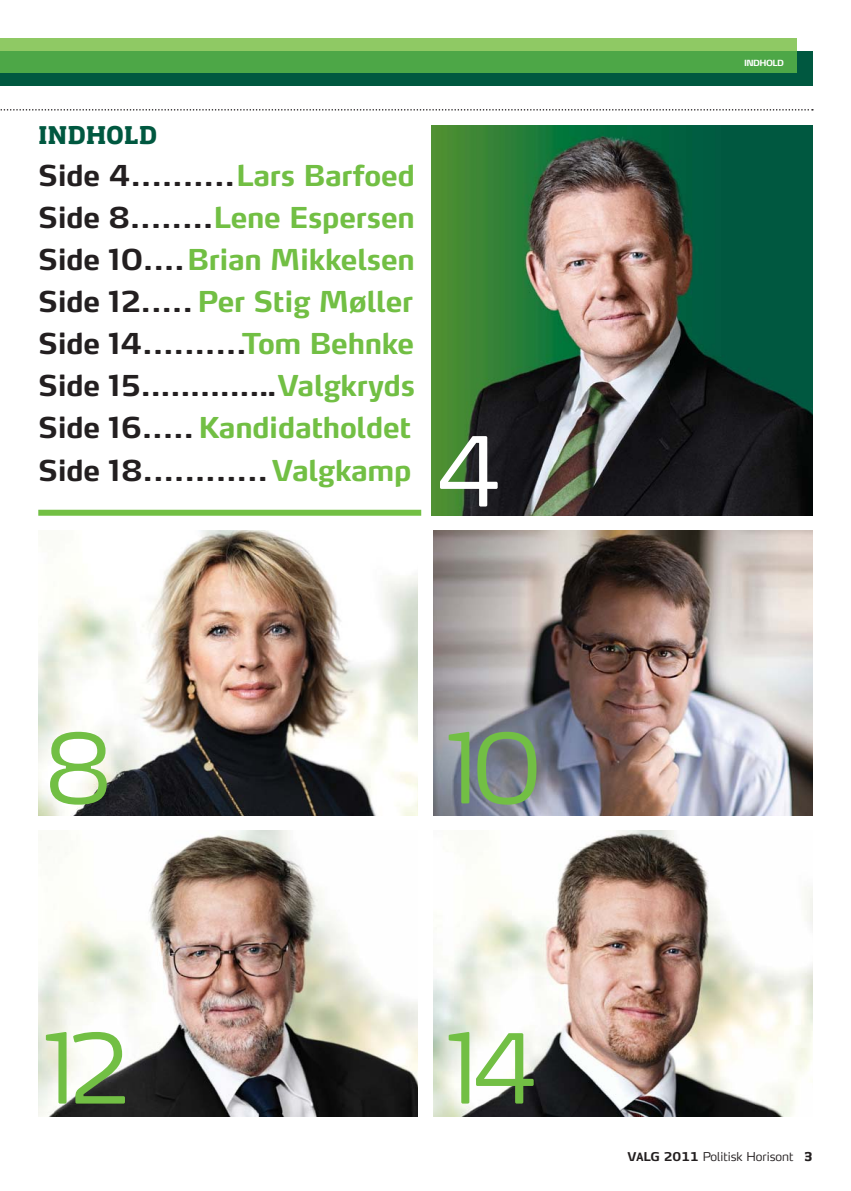
<style>
.page{position:relative;width:851px;height:1191px;background:#fff}
.page>*{position:absolute;margin:0;border:0;box-sizing:border-box;transform-origin:0 0}
.t1{font:300 95.25px "Max LF";color:#72bf44}
.t2{font:300 95.25px "Max LF";color:#fff}
.t3{font:700 28.5px/42px "Max LF";letter-spacing:-.01em;color:#231f20}
.t4{font:700 24px "Soho Std";letter-spacing:.01em;color:#005840}
.t5{font:300 12px "Max TF";color:#231f20}
.t6{font:700 8.4px "Max LF";letter-spacing:-.065em;color:#fff}
.s1{color:#72bf44}
.s2{font-weight:700}
.s3{font-family:"Soho Std";font-weight:700}
</style>
<div class="page">
<div style="left:0;top:51px;width:812px;height:34px;background:#005840"></div>
<div style="left:0;top:38px;width:796px;height:13px;background:#8fc964"></div>
<div style="left:0;top:51px;width:796px;height:21px;background:#4da747"></div>
<svg style="left:0;top:109px;width:812px;height:2px"></svg>
<div style="left:38px;top:510px;width:383px;height:6px;background:#72bf44"></div>
<img style="left:431px;top:126px;width:381px;height:389px">
<img style="left:433px;top:531px;width:379px;height:285px">
<img style="left:433px;top:831px;width:379px;height:285px">
<img style="left:38px;top:531px;width:380px;height:285px">
<img style="left:38px;top:831px;width:380px;height:285px">
<p class="t4" style="left:38px;top:124px;width:120px">INDHOLD</p>
<p class="t3" style="left:38px;top:157px;width:378px">Side 4.......... <span class="s1">Lars Barfoed<br></span>Side 8........ <span class="s1">Lene Espersen<br></span>Side 10....<span class="s1">Brian Mikkelsen<br></span>Side 12..... <span class="s1">Per Stig Møller<br></span>Side 14..........<span class="s1">Tom Behnke<br></span>Side 15.............. <span class="s1">Valgkryds<br></span>Side 16..... <span class="s1">Kandidatholdet<br></span>Side 18............ <span class="s1">Valgkamp</span></p>
<h1 class="t2" style="left:434px;top:427px;width:70px">4</h1>
<h1 class="t1" style="left:45px;top:724px;width:69px">8</h1>
<h1 class="t1" style="left:446px;top:724px;width:96px">10</h1>
<h1 class="t1" style="left:44px;top:1024px;width:87px">12</h1>
<h1 class="t1" style="left:446px;top:1024px;width:94px">14</h1>
<p class="t6" style="left:744px;top:60px;width:41px">INDHOLD</p>
<p class="t5" style="left:627px;top:1150px;width:186px"><span class="s2">VALG 2011</span> Politisk Horisont <span class="s3">3</span></p>
</div>
